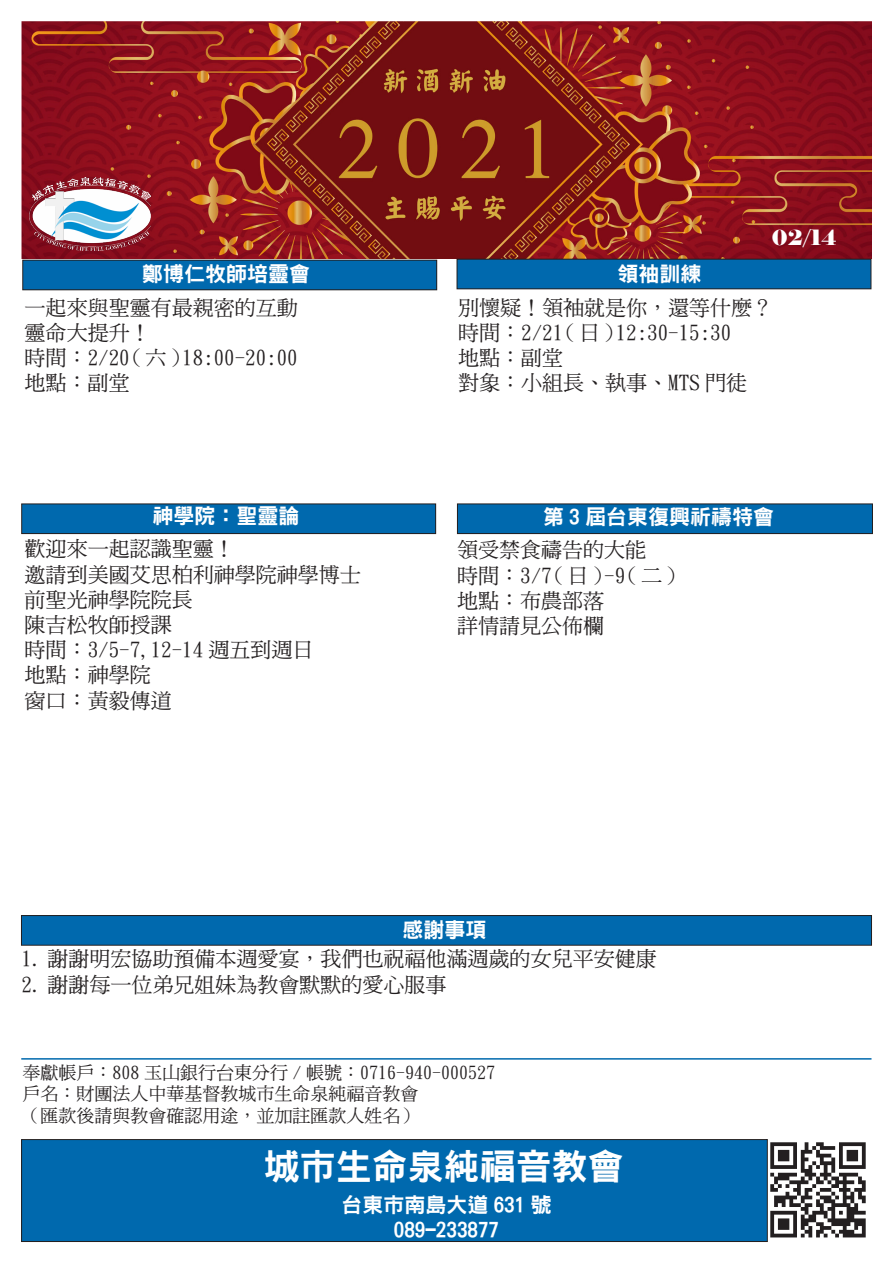
<style>
.page{position:relative;width:893px;height:1263px;background:#fff}
.page>*{position:absolute;margin:0;border:0;box-sizing:border-box;transform-origin:0 0}
.t1{font:36px "DFN Hei XB HK BF";color:#fff}
.t2{font:21px "DF Ming Md HK BF";color:#231f20}
.t3{font:21px "DFN Hei XB HK BF";color:#fff}
.t4{font:21px "Elephant";color:#fff}
.t5{font:18px "DF Ming Md HK BF";color:#231f20}
</style>
<div class="page">
<img style="left:21px;top:21px;width:851px;height:238px">
<img style="left:30px;top:177px;width:121px;height:74px">
<div style="left:457px;top:259px;width:414px;height:30px;background:#0069ae"></div>
<div style="left:457px;top:259px;width:414px;height:30px;border:1px solid #231f20"></div>
<div style="left:22px;top:504px;width:414px;height:30px;background:#0069ae"></div>
<div style="left:21px;top:504px;width:415px;height:30px;border:1px solid #231f20"></div>
<div style="left:21px;top:915px;width:850px;height:30px;background:#0069ae"></div>
<div style="left:21px;top:915px;width:851px;height:30px;border:1px solid #231f20"></div>
<div style="left:22px;top:1139px;width:745px;height:102px;background:#0069ae"></div>
<div style="left:21px;top:1139px;width:746px;height:103px;border:1px solid #231f20"></div>
<img style="left:770px;top:1142px;width:96px;height:96px">
<hr style="left:21px;top:1058px;width:850px;height:1px;background:#0069ae">
<div style="left:457px;top:504px;width:415px;height:30px;background:#0069ae"></div>
<div style="left:457px;top:504px;width:416px;height:30px;border:1px solid #231f20"></div>
<div style="left:23px;top:260px;width:414px;height:30px;background:#0069ae"></div>
<div style="left:23px;top:260px;width:414px;height:30px;border:1px solid #231f20"></div>
<p class="t3" style="left:142px;top:263px;width:170px">鄭博仁牧師培靈會</p>
<p class="t2" style="left:25px;top:297px;width:275px">一起來與聖靈有最親密的互動</p>
<p class="t2" style="left:25px;top:322px;width:128px">靈命大提升！</p>
<p class="t2" style="left:25px;top:347px;width:275px">時間：2/20( 六 )18:00-20:00</p>
<p class="t2" style="left:25px;top:372px;width:107px">地點：副堂</p>
<p class="t3" style="left:152px;top:505px;width:149px">神學院：聖靈論</p>
<p class="t2" style="left:25px;top:539px;width:212px">歡迎來一起認識聖靈！</p>
<p class="t2" style="left:25px;top:564px;width:337px">邀請到美國艾思柏利神學院神學博士</p>
<p class="t2" style="left:25px;top:589px;width:170px">前聖光神學院院長</p>
<p class="t2" style="left:25px;top:614px;width:149px">陳吉松牧師授課</p>
<p class="t2" style="left:25px;top:639px;width:290px">時間：3/5-7,12-14 週五到週日</p>
<p class="t2" style="left:25px;top:665px;width:128px">地點：神學院</p>
<p class="t2" style="left:25px;top:690px;width:149px">窗口：黃毅傳道</p>
<p class="t4" style="left:772px;top:224px;width:66px">02/14</p>
<p class="t3" style="left:618px;top:263px;width:85px">領袖訓練</p>
<p class="t2" style="left:458px;top:297px;width:316px">別懷疑！領袖就是你，還等什麼？</p>
<p class="t2" style="left:458px;top:322px;width:274px">時間：2/21( 日 )12:30-15:30</p>
<p class="t2" style="left:458px;top:347px;width:106px">地點：副堂</p>
<p class="t2" style="left:458px;top:372px;width:290px">對象：小組長、執事、MTS 門徒</p>
<p class="t3" style="left:543px;top:506px;width:233px">第 3 屆台東復興祈禱特會</p>
<p class="t2" style="left:457px;top:540px;width:190px">領受禁食禱告的大能</p>
<p class="t2" style="left:457px;top:565px;width:222px">時間：3/7( 日 )-9( 二 )</p>
<p class="t2" style="left:457px;top:590px;width:148px">地點：布農部落</p>
<p class="t2" style="left:457px;top:615px;width:148px">詳情請見公佈欄</p>
<p class="t3" style="left:402px;top:919px;width:85px">感謝事項</p>
<p class="t2" style="left:21px;top:949px;width:637px">1. 謝謝明宏協助預備本週愛宴，我們也祝福他滿週歲的女兒平安健康</p>
<p class="t2" style="left:21px;top:974px;width:427px">2. 謝謝每一位弟兄姐妹為教會默默的愛心服事</p>
<p class="t5" style="left:23px;top:1063px;width:474px">奉獻帳戶：808 玉山銀行台東分行 / 帳號：0716-940-000527</p>
<p class="t5" style="left:23px;top:1085px;width:397px">戶名：財團法人中華基督教城市生命泉純福音教會</p>
<p class="t5" style="left:23px;top:1106px;width:397px">（匯款後請與教會確認用途，並加註匯款人姓名）</p>
<p class="t1" style="left:264px;top:1148px;width:361px">城市生命泉純福音教會</p>
<p class="t3" style="left:341px;top:1194px;width:212px">台東市南島大道 631 號</p>
<p class="t3" style="left:394px;top:1219px;width:106px">089-233877</p>
</div>
